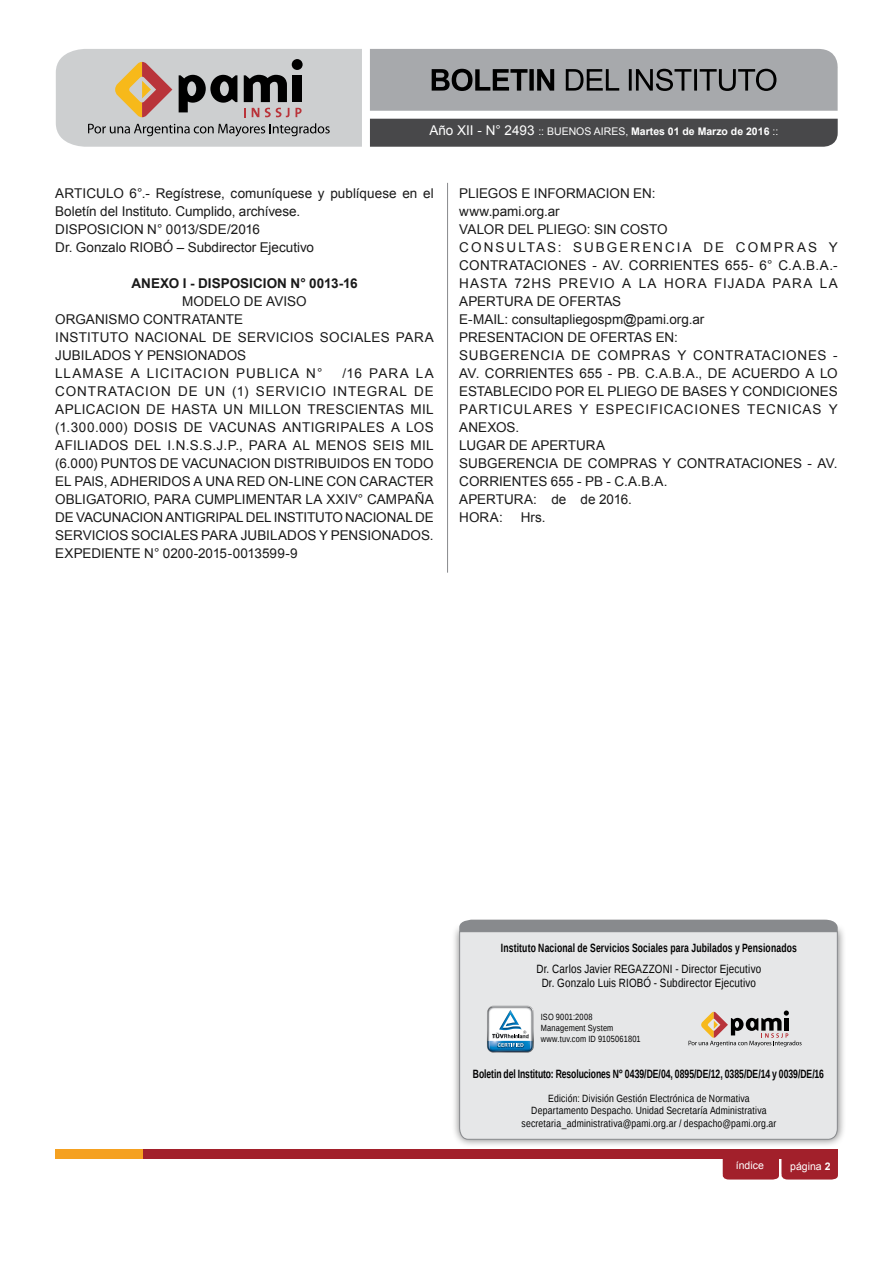
<style>
.page{position:relative;width:893px;height:1263px;background:#fff}
.page>*{position:absolute;margin:0;border:0;box-sizing:border-box;transform-origin:0 0}
.t1{font:13.5px/18px "Arial";letter-spacing:.005em;color:#1a1a1a}
.t2{font:700 13.5px "Arial";letter-spacing:.005em;color:#1a1a1a}
.t3{font:700 12px "Liberation Sans Narrow";letter-spacing:.01em;color:#000;scale:.87 1}
.t4{font:12px/14.4px "Liberation Sans Narrow";letter-spacing:.015em;color:#000;text-align:center}
.t5{font:10.5px/12.6px "Liberation Sans Narrow";letter-spacing:.02em;color:#000;text-align:center}
.t6{font:700 10.5px "Arial";color:#fff}
.t7{font:10.5px "Arial";color:#fff}
.t8{font:9px/10.8px "Liberation Sans Narrow";letter-spacing:.025em;color:#000}
.s1{font-weight:400;font-size:13.5px}
.s2{font-weight:400}
.s3{font-weight:700}
</style>
<div class="page">
<div style="left:55px;top:1149px;width:530px;height:10px;background:#f5a121"></div>
<div style="left:143px;top:1149px;width:695px;height:10px;background:#a2202b"></div>
<svg style="left:56px;top:49px;width:306px;height:98px;background:#b9b5b2"></svg>
<svg style="left:370px;top:49px;width:468px;height:98px;background:#898a8c"></svg>
<div style="left:723px;top:1159px;width:115px;height:20px;background:#a2202b"></div>
<hr style="left:447px;top:183px;width:1px;height:390px;background:#888a8d">
<div style="left:451px;top:923px;width:395px;height:225px;background:#000;opacity:.52"></div>
<div style="left:459px;top:932px;width:379px;height:208px;background:#e6e7e8"></div>
<div style="left:459px;top:920px;width:379px;height:12px;background:#888a8d"></div>
<svg style="left:487px;top:1005px;width:47px;height:47px"></svg>
<svg style="left:689px;top:1010px;width:112px;height:37px;background:#bfb7b1"></svg>
<p class="t6" style="left:429px;top:125px;width:350px"><span class="s1">Año XII - N° 2493</span> <span class="s2">:: BUENOS AIRES,</span> Martes 01 de Marzo de 2016 <span class="s2">::</span></p>
<p class="t1" style="left:55px;top:184px;width:380px">ARTICULO 6°.- Regístrese, comuníquese y publíquese en el Boletín del Instituto. Cumplido, archívese.<br>DISPOSICION N° 0013/SDE/2016<br>Dr. Gonzalo RIOBÓ – Subdirector Ejecutivo</p>
<p class="t2" style="left:131px;top:274px;width:228px">ANEXO I - DISPOSICION N° 0013-16</p>
<p class="t1" style="left:55px;top:292px;width:380px;text-indent:127px">MODELO DE AVISO<br>ORGANISMO CONTRATANTE<br>INSTITUTO NACIONAL DE SERVICIOS SOCIALES PARA<br>JUBILADOS Y PENSIONADOS<br>LLAMASE A LICITACION PUBLICA N°</p>
<p class="t1" style="left:55px;top:364px;width:380px;text-align:justify;text-indent:287px">/16 PARA LA CONTRATACION DE UN (1) SERVICIO INTEGRAL DE APLICACION DE HASTA UN MILLON TRESCIENTAS MIL (1.300.000) DOSIS DE VACUNAS ANTIGRIPALES A LOS AFILIADOS DEL I.N.S.S.J.P., PARA AL MENOS SEIS MIL (6.000) PUNTOS DE VACUNACION DISTRIBUIDOS EN TODO EL PAlS, ADHERIDOS A UNA RED ON-LINE CON CARACTER OBLIGATORIO, PARA CUMPLIMENTAR LA XXIV° CAMPAÑA DE VACUNACION ANTIGRIPAL DEL INSTITUTO NACIONAL DE SERVICIOS SOCIALES PARA JUBILADOS Y PENSIONADOS.<br>EXPEDIENTE N° 0200-2015-0013599-9</p>
<p class="t1" style="left:459px;top:184px;width:380px">PLIEGOS E INFORMACION EN:<br>www.pami.org.ar<br>VALOR DEL PLIEGO: SIN COSTO<br>CONSULTAS: SUBGERENCIA DE COMPRAS Y<br>CONTRATACIONES - AV. CORRIENTES 655- 6° C.A.B.A.-<br>HASTA 72HS PREVIO A LA HORA FIJADA PARA LA<br>APERTURA DE OFERTAS<br>E-MAIL: consultapliegospm@pami.org.ar<br>PRESENTACION DE OFERTAS EN:<br>SUBGERENCIA DE COMPRAS Y CONTRATACIONES -<br>AV. CORRIENTES 655 - PB. C.A.B.A., DE ACUERDO A LO<br>ESTABLECIDO POR EL PLIEGO DE BASES Y CONDICIONES<br>PARTICULARES Y ESPECIFICACIONES TECNICAS Y<br>ANEXOS.<br>LUGAR DE APERTURA<br>SUBGERENCIA DE COMPRAS Y CONTRATACIONES - AV.<br>CORRIENTES 655 - PB - C.A.B.A.<br>APERTURA: de de 2016.<br>HORA:</p>
<p class="t1" style="left:521px;top:508px;width:26px">Hrs.</p>
<p class="t3" style="left:501px;top:939px;width:342px">Instituto Nacional de Servicios Sociales para Jubilados y Pensionados</p>
<p class="t4" style="left:536px;top:962px;width:226px">Dr. Carlos Javier REGAZZONI - Director Ejecutivo<br>Dr. Gonzalo Luis RIOBÓ - Subdirector Ejecutivo</p>
<p class="t8" style="left:541px;top:1012px;width:101px">ISO 9001:2008<br>Management System www.tuv.com ID 9105061801</p>
<p class="t3" style="left:473px;top:1066px;width:405px">Boletin del Instituto: Resoluciones N° 0439/DE/04, 0895/DE/12, 0385/DE/14 y 0039/DE/16</p>
<p class="t5" style="left:521px;top:1092px;width:256px">Edición: División Gestión Electrónica de Normativa<br>Departamento Despacho. Unidad Secretaría Administrativa secretaria_administrativa@pami.org.ar / despacho@pami.org.ar</p>
<p class="t7" style="left:736px;top:1156px;width:30px">índice</p>
<p class="t7" style="left:790px;top:1157px;width:42px">página <span class="s3">2</span></p>
<p class="t7" style="left:736px;top:1158px;width:30px">índice</p>
<p class="t7" style="left:790px;top:1159px;width:42px">página <span class="s3">2</span></p>
</div>
